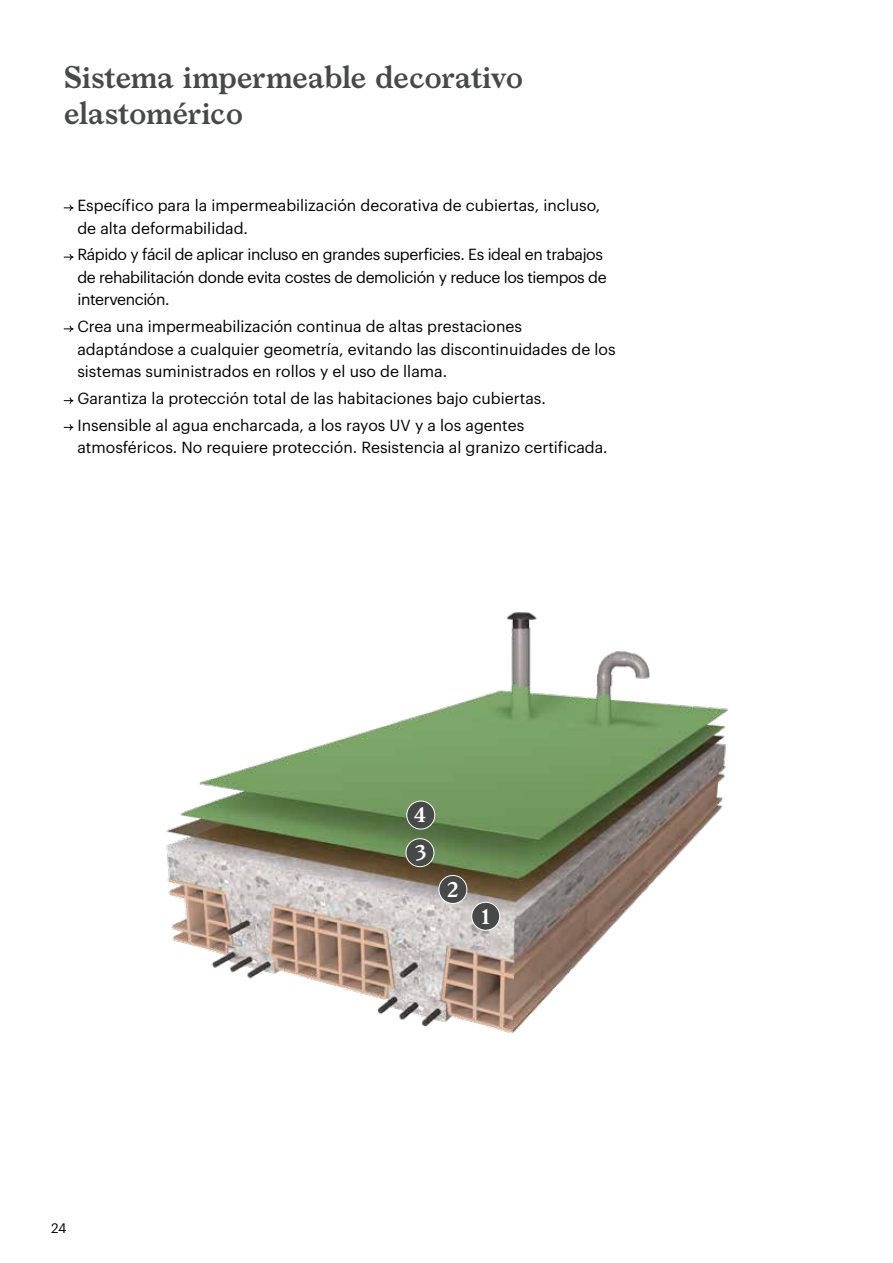
<style>
.page{position:relative;width:893px;height:1263px;background:#fff}
.page>*{position:absolute;margin:0;border:0;box-sizing:border-box;transform-origin:0 0}
.t1{font:600 30px/36px "Larish Neue";letter-spacing:-.015em;color:#474949}
.t2{font:600 20.55px "Larish Neue";color:#fff}
.t3{font:15.75px/22.5px "Graphik";color:#000}
.t4{font:15.75px/22.5px "Graphik";letter-spacing:-.025em;color:#000}
.t5{font:13.5px "Graphik";color:#000}
</style>
<div class="page">
<svg style="left:64px;top:204px;width:10px;height:7px"></svg>
<svg style="left:64px;top:253px;width:10px;height:8px"></svg>
<svg style="left:64px;top:325px;width:10px;height:8px"></svg>
<svg style="left:64px;top:397px;width:10px;height:7px"></svg>
<svg style="left:64px;top:424px;width:10px;height:7px"></svg>
<img style="left:166px;top:612px;width:563px;height:422px">
<div style="left:406px;top:839px;width:28px;height:28px;background:#474949;border-radius:50%"></div>
<div style="left:405px;top:838px;width:29px;height:29px;border:1px solid #fff;border-radius:50%"></div>
<div style="left:472px;top:902px;width:28px;height:28px;background:#474949;border-radius:50%"></div>
<div style="left:471px;top:902px;width:29px;height:29px;border:1px solid #fff;border-radius:50%"></div>
<div style="left:439px;top:875px;width:28px;height:28px;background:#474949;border-radius:50%"></div>
<div style="left:438px;top:875px;width:29px;height:29px;border:1px solid #fff;border-radius:50%"></div>
<div style="left:407px;top:801px;width:28px;height:28px;background:#474949;border-radius:50%"></div>
<div style="left:406px;top:801px;width:29px;height:28px;border:1px solid #fff;border-radius:50%"></div>
<h1 class="t1" style="left:64px;top:56px;width:461px">Sistema impermeable decorativo elastomérico</h1>
<p class="t3" style="left:77px;top:193px;width:524px">Específico para la impermeabilización decorativa de cubiertas, incluso, de alta deformabilidad.</p>
<p class="t4" style="left:77px;top:242px;width:531px">Rápido y fácil de aplicar incluso en grandes superficies. Es ideal en trabajos de rehabilitación donde evita costes de demolición y reduce los tiempos de intervención.</p>
<p class="t3" style="left:77px;top:314px;width:540px">Crea una impermeabilización continua de altas prestaciones adaptándose a cualquier geometría, evitando las discontinuidades de los sistemas suministrados en rollos y el uso de llama.</p>
<p class="t3" style="left:77px;top:383px;width:470px;line-height:26.7px">Garantiza la protección total de las habitaciones bajo cubiertas.<br>Insensible al agua encharcada, a los rayos UV y a los agentes</p>
<p class="t3" style="left:77px;top:435px;width:532px">atmosféricos. No requiere protección. Resistencia al granizo certificada.</p>
<h2 class="t2" style="left:414px;top:799px;width:14px">4</h2>
<p class="t5" style="left:51px;top:1218px;width:17px">24</p>
<h2 class="t2" style="left:415px;top:837px;width:13px">3</h2>
<h2 class="t2" style="left:447px;top:873px;width:13px">2</h2>
<h2 class="t2" style="left:481px;top:900px;width:11px">1</h2>
</div>
